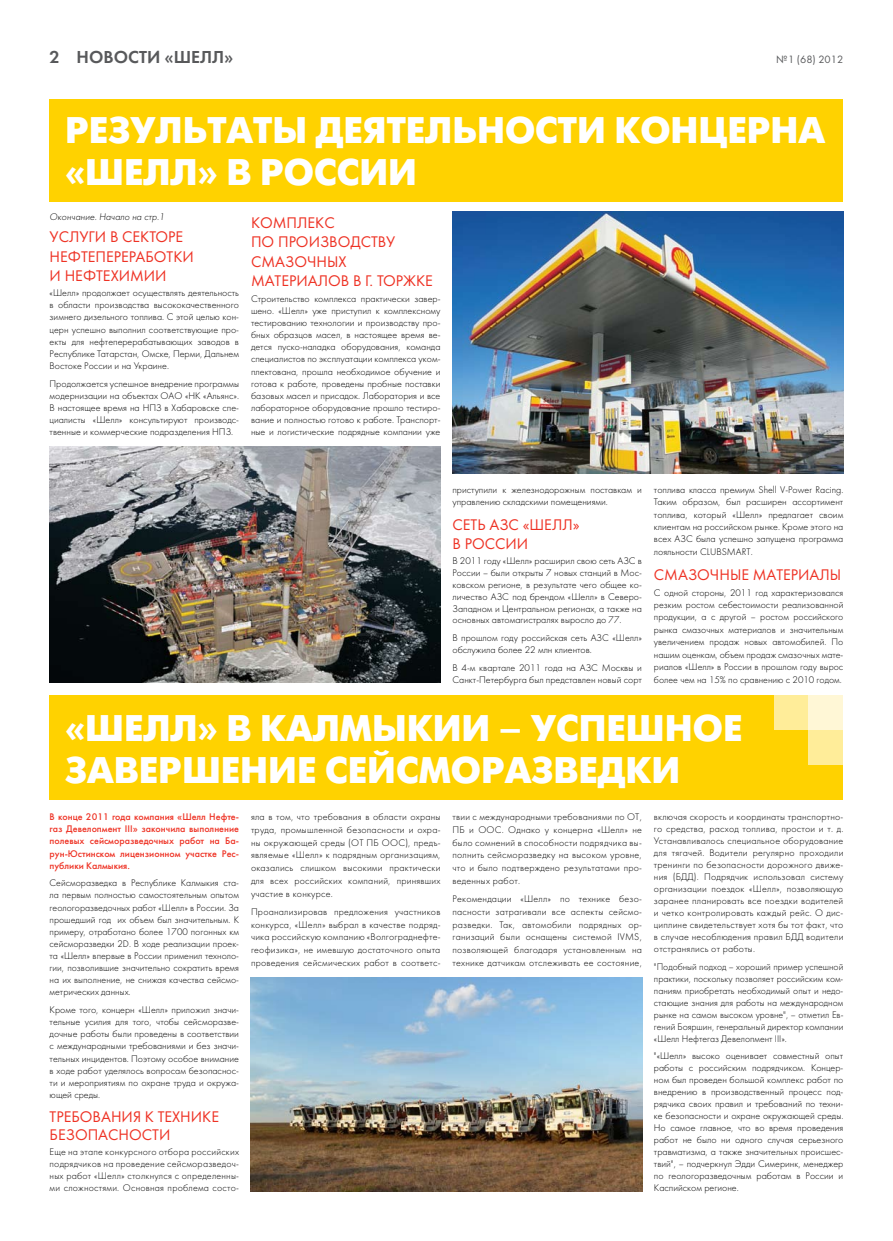
<style>
.page{position:relative;width:893px;height:1241px;background:#fff}
.page>*{position:absolute;margin:0;border:0;box-sizing:border-box;transform-origin:0 0}
.t1{font:700 37px/42px "Futuris C";color:#fff}
.t2{font:18px "Futura Demi C";color:#58595b}
.t3{font:16px/19.6px "Futura Book C";color:#ee3224}
.t4{font:11px "Futura Book C";color:#58595b}
.t5{font:10px/12px "Futura Light C";color:#000;text-align:justify}
.t6{font:10px/12.1px "Futura Medium C";color:#ee3224;text-align:justify}
.t7{font:italic 10px "Futura Light C";color:#000}
</style>
<div class="page">
<div style="left:50px;top:694px;width:793px;height:105px;background:#ffd200"></div>
<svg style="left:809px;top:730px;width:34px;height:34px"></svg>
<svg style="left:774px;top:694px;width:69px;height:36px;background:#fff2b9"></svg>
<img style="left:251px;top:977px;width:391px;height:214px">
<div style="left:50px;top:99px;width:793px;height:102px;background:#ffd200"></div>
<img style="left:50px;top:446px;width:391px;height:236px">
<img style="left:452px;top:211px;width:391px;height:263px">
<h2 class="t2" style="left:50px;top:47px;width:185px">2 НОВОСТИ «ШЕЛЛ»</h2>
<p class="t4" style="left:776px;top:53px;width:69px">№1 (68) 2012</p>
<h1 class="t1" style="left:65px;top:110px;width:761px">РЕЗУЛЬТАТЫ ДЕЯТЕЛЬНОСТИ КОНЦЕРНА «ШЕЛЛ» В РОССИИ</h1>
<p class="t7" style="left:50px;top:212px;width:116px">Окончание. Начало на стр.1</p>
<h3 class="t3" style="left:50px;top:227px;width:146px">УСЛУГИ В СЕКТОРЕ<br>НЕФТЕПЕРЕРАБОТКИ<br>И НЕФТЕХИМИИ</h3>
<p class="t5" style="left:50px;top:287px;width:191px">«Шелл» продолжает осуществлять деятельность в области производства высококачественного зимнего дизельного топлива. С этой целью кон&shy;церн успешно выполнил соответствующие про&shy;екты для нефтеперерабатывающих заводов в Республике Татарстан, Омске, Перми, Дальнем Востоке России и на Украине.</p>
<p class="t5" style="left:50px;top:377px;width:191px">Продолжается успешное внедрение программы модернизации на объектах ОАО «НК «Альянс».<br>В настоящее время на НПЗ в Хабаровске спе&shy;циалисты «Шелл» консультируют производс&shy;твенные и коммерческие подразделения НПЗ.</p>
<h3 class="t3" style="left:251px;top:213px;width:183px">КОМПЛЕКС<br>ПО ПРОИЗВОДСТВУ<br>СМАЗОЧНЫХ<br>МАТЕРИАЛОВ В Г. ТОРЖКЕ</h3>
<p class="t5" style="left:251px;top:292px;width:191px">Строительство комплекса практически завер&shy;шено. «Шелл» уже приступил к комплексному тестированию технологии и производству про&shy;бных образцов масел, в настоящее время ве&shy;дется пуско-наладка оборудования, команда специалистов по эксплуатации комплекса уком&shy;плектована, прошла необходимое обучение и готова к работе, проведены пробные поставки базовых масел и присадок. Лаборатория и все лабораторное оборудование прошло тестиро&shy;вание и полностью готово к работе. Транспорт&shy;ные и логистические подрядные компании уже</p>
<p class="t5" style="left:452px;top:483px;width:191px">приступили к железнодорожным поставкам и управлению складскими помещениями.</p>
<h3 class="t3" style="left:452px;top:515px;width:129px;line-height:19.3px">СЕТЬ АЗС «ШЕЛЛ»<br>В РОССИИ</h3>
<p class="t5" style="left:452px;top:554px;width:191px">В 2011 году «Шелл» расширил свою сеть АЗС в России – были открыты 7 новых станций в Мос&shy;ковском регионе, в результате чего общее ко&shy;личество АЗС под брендом «Шелл» в Северо-Западном и Центральном регионах, а также на основных автомагистралях выросло до 77.</p>
<p class="t5" style="left:452px;top:632px;width:191px">В прошлом году российская сеть АЗС «Шелл» обслужила более 22 млн клиентов.</p>
<p class="t5" style="left:452px;top:661px;width:191px">В 4-м квартале 2011 года на АЗС Москвы и<br>Санкт-Петербурга был представлен новый сорт</p>
<p class="t5" style="left:654px;top:483px;width:191px;line-height:12.4px">топлива класса премиум Shell V-Power Racing.<br>Таким образом, был расширен ассортимент топлива, который «Шелл» предлагает своим клиентам на российском рынке. Кроме этого на всех АЗС была успешно запущена программа лояльности CLUBSMART.</p>
<h3 class="t3" style="left:654px;top:565px;width:189px">СМАЗОЧНЫЕ МАТЕРИАЛЫ</h3>
<p class="t5" style="left:654px;top:586px;width:191px;line-height:12.4px">С одной стороны, 2011 год характеризовался резким ростом себестоимости реализованной продукции, а с другой – ростом российского рынка смазочных материалов и значительным увеличением продаж новых автомобилей. По нашим оценкам, объем продаж смазочных мате&shy;риалов «Шелл» в России в прошлом году вырос более чем на 15% по сравнению с 2010 годом.</p>
<h1 class="t1" style="left:65px;top:707px;width:679px">«ШЕЛЛ» В КАЛМЫКИИ – УСПЕШНОЕ<br>ЗАВЕРШЕНИЕ СЕЙСМОРАЗВЕДКИ</h1>
<p class="t6" style="left:50px;top:810px;width:191px">В конце 2011 года компания «Шелл Нефте&shy;газ Девелопмент III» закончила выполнение полевых сейсморазведочных работ на Ба&shy;рун-Юстинском лицензионном участке Рес&shy;публики Калмыкия.</p>
<p class="t5" style="left:50px;top:877px;width:191px">Сейсморазведка в Республике Калмыкия ста&shy;ла первым полностью самостоятельным опытом геологоразведочных работ «Шелл» в России. За прошедший год их объем был значительным. К примеру, отработано более 1700 погонных км сейсморазведки 2D. В ходе реализации проек&shy;та «Шелл» впервые в России применил техноло&shy;гии, позволившие значительно сократить время на их выполнение, не снижая качества сейсмо&shy;метрических данных.</p>
<p class="t5" style="left:50px;top:1003px;width:191px">Кроме того, концерн «Шелл» приложил значи&shy;тельные усилия для того, чтобы сейсморазве&shy;дочные работы были проведены в соответствии с международными требованиями и без значи&shy;тельных инцидентов. Поэтому особое внимание в ходе работ уделялось вопросам безопаснос&shy;ти и мероприятиям по охране труда и окружа&shy;ющей среды.</p>
<h3 class="t3" style="left:50px;top:1107px;width:171px;line-height:18.3px">ТРЕБОВАНИЯ К ТЕХНИКЕ<br>БЕЗОПАСНОСТИ</h3>
<p class="t5" style="left:50px;top:1145px;width:191px">Еще на этапе конкурсного отбора российских подрядчиков на проведение сейсморазведоч&shy;ных работ «Шелл» столкнулся с определенны&shy;ми сложностями. Основная проблема состо-</p>
<p class="t5" style="left:251px;top:810px;width:191px;line-height:12.7px">яла в том, что требования в области охраны труда, промышленной безопасности и охра&shy;ны окружающей среды (ОТ ПБ ООС), предъ&shy;являемые «Шелл» к подрядным организациям, оказались слишком высокими практически для всех российских компаний, принявших участие в конкурсе.</p>
<p class="t5" style="left:251px;top:905px;width:191px;line-height:12.7px">Проанализировав предложения участников конкурса, «Шелл» выбрал в качестве подряд&shy;чика российскую компанию «Волгограднефте&shy;геофизика», не имевшую достаточного опыта проведения сейсмических работ в соответс-</p>
<p class="t5" style="left:452px;top:810px;width:191px;line-height:12.7px">твии с международными требованиями по ОТ, ПБ и ООС. Однако у концерна «Шелл» не было сомнений в способности подрядчика вы&shy;полнить сейсморазведку на высоком уровне, что и было подтверждено результатами про&shy;веденных работ.</p>
<p class="t5" style="left:452px;top:892px;width:191px;line-height:12.7px">Рекомендации «Шелл» по технике безо&shy;пасности затрагивали все аспекты сейсмо&shy;разведки. Так, автомобили подрядных ор&shy;ганизаций были оснащены системой IVMS, позволяющей благодаря установленным на технике датчикам отслеживать ее состояние,</p>
<p class="t5" style="left:654px;top:811px;width:191px">включая скорость и координаты транспортно&shy;го средства, расход топлива, простои и т. д.<br>Устанавливалось специальное оборудование для тягачей. Водители регулярно проходили тренинги по безопасности дорожного движе&shy;ния (БДД). Подрядчик использовал систему организации поездок «Шелл», позволяющую заранее планировать все поездки водителей и четко контролировать каждый рейс. О дис&shy;циплине свидетельствует хотя бы тот факт, что в случае несоблюдения правил БДД водители отстранялись от работы.</p>
<p class="t5" style="left:654px;top:960px;width:191px">"Подобный подход – хороший пример успешной практики, поскольку позволяет российским ком&shy;паниям приобретать необходимый опыт и недо&shy;стающие знания для работы на международном рынке на самом высоком уровне", – отметил Ев&shy;гений Бояршин, генеральный директор компании «Шелл Нефтегаз Девелопмент III».</p>
<p class="t5" style="left:654px;top:1050px;width:191px">"«Шелл» высоко оценивает совместный опыт работы с российским подрядчиком. Концер&shy;ном был проведен большой комплекс работ по внедрению в производственный процесс под&shy;рядчика своих правил и требований по техни&shy;ке безопасности и охране окружающей среды.<br>Но самое главное, что во время проведения работ не было ни одного случая серьезного травматизма, а также значительных происшес&shy;твий", – подчеркнул Эдди Симеринк, менеджер по геологоразведочным работам в России и Каспийском регионе.</p>
</div>
